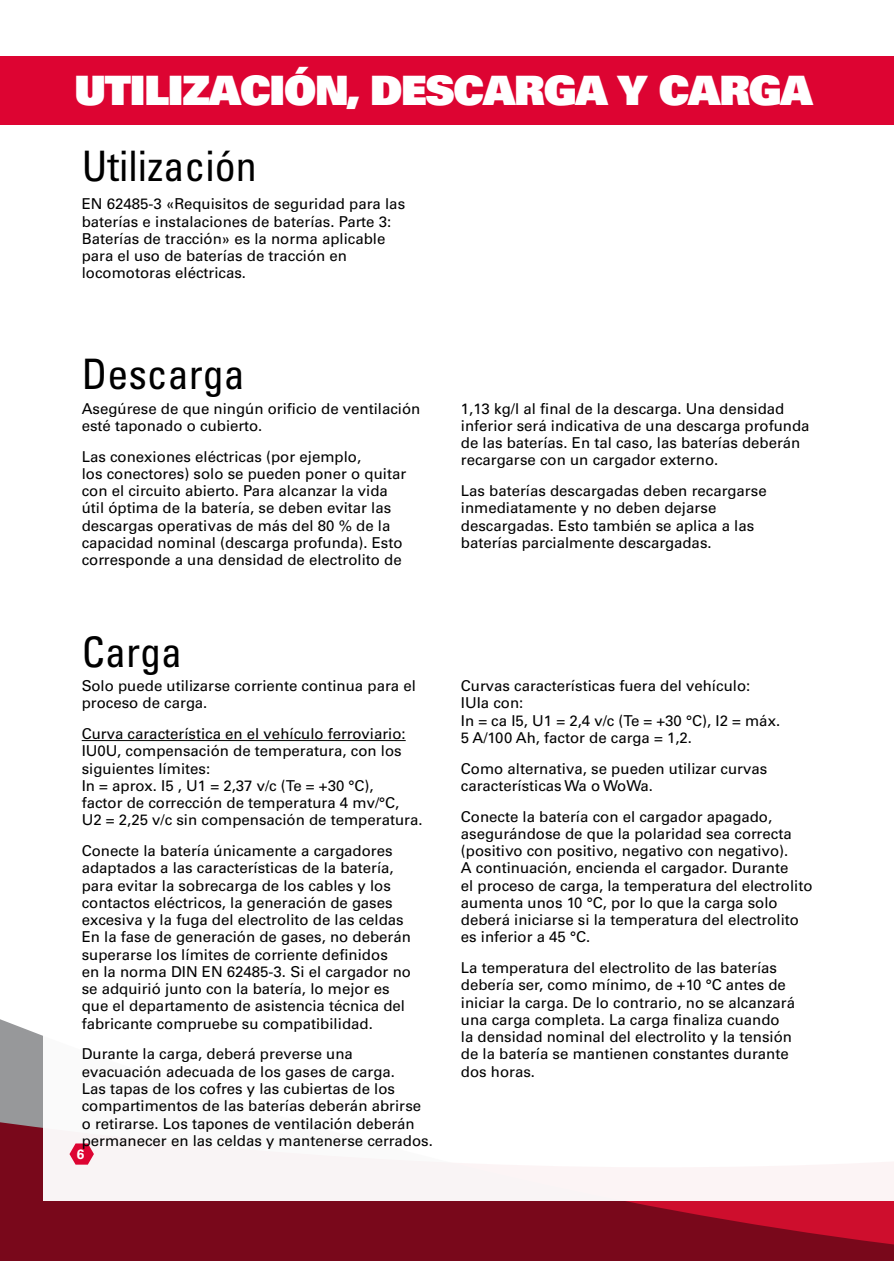
<style>
.page{position:relative;width:894px;height:1261px;background:#fff}
.page>*{position:absolute;margin:0;border:0;box-sizing:border-box;transform-origin:0 0}
.t1{font:condensed 42px "Univers LT Std";color:#000}
.t2{font:40.5px "Univers LT Std X Black";letter-spacing:-.03em;color:#fff}
.t3{font:15px/17.2px "Univers LT Std";color:#000}
.t4{font:700 13.5px "Univers LT Std";color:#fff}
</style>
<div class="page">
<svg style="left:0;top:1019px;width:893px;height:241px;background:#861729"></svg>
<div style="left:43px;top:911px;width:850px;height:289px;background:#fff"></div>
<svg style="left:69px;top:1143px;width:25px;height:21px"></svg>
<div style="left:0;top:56px;width:893px;height:68px;background:#dd0432"></div>
<hr style="left:82px;top:740px;width:323px;height:1px;background:#000">
<h2 class="t2" style="left:74px;top:64px;width:739px">UTILIZACIÓN, DESCARGA Y CARGA</h2>
<h1 class="t1" style="left:82px;top:140px;width:176px">Utilización</h1>
<p class="t3" style="left:82px;top:196px;width:325px">EN 62485-3 «Requisitos de seguridad para las baterías e instalaciones de baterías. Parte 3:<br>Baterías de tracción» es la norma aplicable para el uso de baterías de tracción en locomotoras eléctricas.</p>
<h1 class="t1" style="left:82px;top:347px;width:165px">Descarga</h1>
<p class="t3" style="left:82px;top:399px;width:340px">Asegúrese de que ningún orificio de ventilación esté taponado o cubierto.</p>
<p class="t3" style="left:82px;top:447px;width:326px">Las conexiones eléctricas (por ejemplo,<br>los conectores) solo se pueden poner o quitar con el circuito abierto. Para alcanzar la vida útil óptima de la batería, se deben evitar las descargas operativas de más del 80 % de la capacidad nominal (descarga profunda). Esto corresponde a una densidad de electrolito de</p>
<h1 class="t1" style="left:82px;top:625px;width:102px">Carga</h1>
<p class="t3" style="left:82px;top:677px;width:335px">Solo puede utilizarse corriente continua para el proceso de carga.</p>
<p class="t3" style="left:82px;top:725px;width:342px">Curva característica en el vehículo ferroviario:<br>IU0U, compensación de temperatura, con los siguientes límites:<br>In = aprox. I5 , U1 = 2,37 v/c (Te = +30 °C),<br>factor de corrección de temperatura 4 mv/°C, U2 = 2,25 v/c sin compensación de temperatura.</p>
<p class="t3" style="left:82px;top:842px;width:330px">Conecte la batería únicamente a cargadores adaptados a las características de la batería, para evitar la sobrecarga de los cables y los contactos eléctricos, la generación de gases excesiva y la fuga del electrolito de las celdas En la fase de generación de gases, no deberán superarse los límites de corriente definidos<br>en la norma DIN EN 62485-3. Si el cargador no se adquirió junto con la batería, lo mejor es que el departamento de asistencia técnica del fabricante compruebe su compatibilidad.</p>
<p class="t3" style="left:82px;top:1045px;width:352px">Durante la carga, deberá preverse una evacuación adecuada de los gases de carga.<br>Las tapas de los cofres y las cubiertas de los compartimentos de las baterías deberán abrirse o retirarse. Los tapones de ventilación deberán permanecer en las celdas y mantenerse cerrados.</p>
<p class="t4" style="left:77px;top:1146px;width:9px">6</p>
<p class="t3" style="left:460px;top:399px;width:350px">1,13 kg/l al final de la descarga. Una densidad inferior será indicativa de una descarga profunda de las baterías. En tal caso, las baterías deberán recargarse con un cargador externo.</p>
<p class="t3" style="left:460px;top:482px;width:307px">Las baterías descargadas deben recargarse inmediatamente y no deben dejarse descargadas. Esto también se aplica a las baterías parcialmente descargadas.</p>
<p class="t3" style="left:460px;top:677px;width:321px">Curvas características fuera del vehículo:<br>IUIa con:<br>In = ca I5, U1 = 2,4 v/c (Te = +30 °C), I2 = máx.<br>5 A/100 Ah, factor de carga = 1,2.</p>
<p class="t3" style="left:460px;top:759px;width:308px">Como alternativa, se pueden utilizar curvas características Wa o WoWa.</p>
<p class="t3" style="left:460px;top:807px;width:353px">Conecte la batería con el cargador apagado, asegurándose de que la polaridad sea correcta (positivo con positivo, negativo con negativo).<br>A continuación, encienda el cargador. Durante<br>el proceso de carga, la temperatura del electrolito aumenta unos 10 °C, por lo que la carga solo deberá iniciarse si la temperatura del electrolito es inferior a 45 °C.</p>
<p class="t3" style="left:460px;top:959px;width:335px">La temperatura del electrolito de las baterías debería ser, como mínimo, de +10 °C antes de iniciar la carga. De lo contrario, no se alcanzará una carga completa. La carga finaliza cuando la densidad nominal del electrolito y la tensión de la batería se mantienen constantes durante dos horas.</p>
</div>
